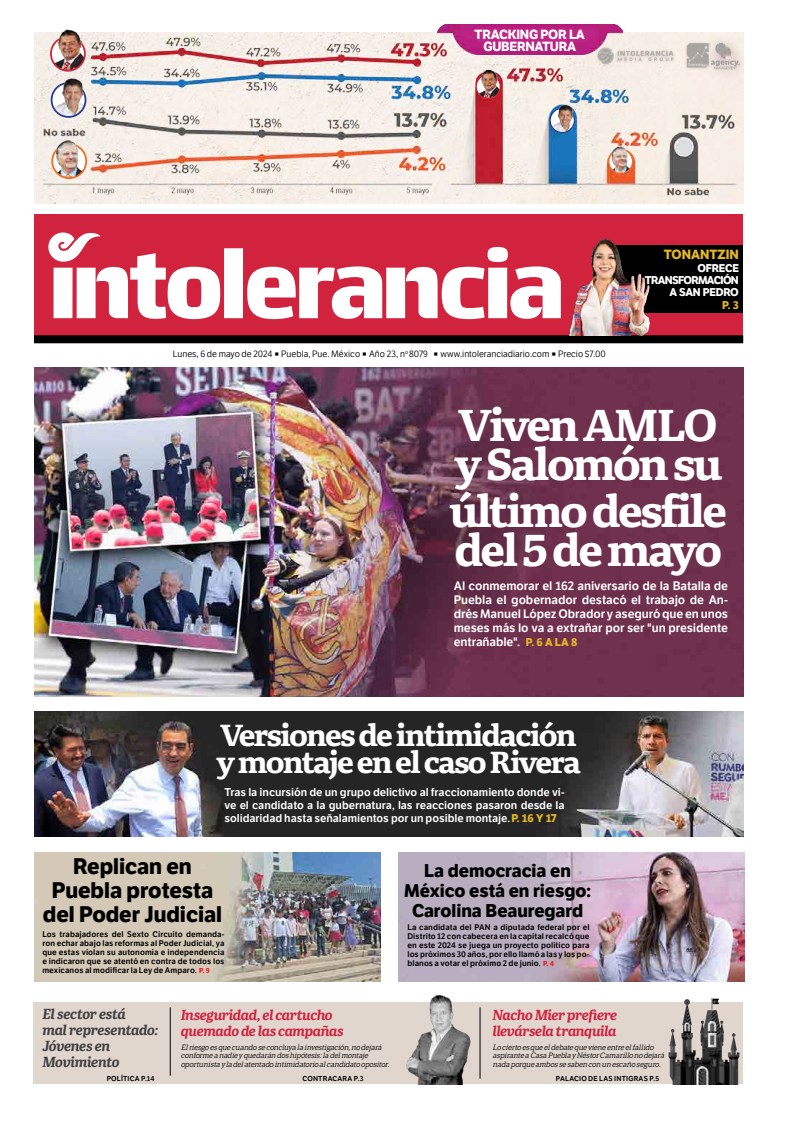
<style>
.page{position:relative;width:792px;height:1134px;background:#fff}
.page>*{position:absolute;margin:0;border:0;box-sizing:border-box;transform-origin:0 0}
.CABEZA_segunda{font:700 44px/39px "Portada Text";letter-spacing:-.06em;color:#fff}
.CABEZA_segunda-2{font:700 30px "Portada Text";letter-spacing:-.06em;color:#fff}
.CABEZA_segunda-3{font:700 22px/24px "LFT Etica";color:#000;text-align:center}
.CABEZA_segunda-4{font:700 18px "LFT Etica";color:#000}
.TITULO_MENOR_3{font:italic 700 14px "Portada";letter-spacing:-.04em;color:#d1223e}
.TITULO_MENOR_3-2{font:italic 700 14px "Portada";letter-spacing:-.025em;color:#414042}
.CABEZA_segunda-5{font:700 13px "LFT Etica";letter-spacing:-.02em;color:#fff}
.CABEZA_segunda-6{font:700 13px "LFT Etica";color:#e3b823}
.Sumario{font:600 12px/14px "LFT Etica";letter-spacing:-.01em;color:#fff;text-align:justify}
.CABEZA_segunda-7{font:700 12px "LFT Etica";color:#e3b823}
.Sumario-2{font:600 11px/13px "LFT Etica";letter-spacing:-.005em;color:#fff;text-align:justify}
.CABEZA_segunda-8{font:700 11px "LFT Etica";letter-spacing:-.06em;color:#fff}
.CABEZA_segunda-9{font:700 11px "LFT Etica";color:#e3b823}
.CABEZA_segunda-10{font:700 11px "LFT Etica";letter-spacing:-.02em;color:#fff}
.t1{font:9px "LFT Etica";letter-spacing:.005em;color:#000}
.Sumario-3{font:600 8px/9px "LFT Etica";letter-spacing:.01em;color:#000;text-align:justify}
.Cita{font:italic 7.5px/8.5px "LFT Etica Sheriff";color:#000}
.INDEX__pagina{font:600 7px "LFT Etica";letter-spacing:.03em;color:#000}
.CABEZA_segunda-11{font:700 7px "LFT Etica";color:#ed1c24}
.s1{font-weight:700;color:#e3b823}
</style>
<div class="page">
<div style="left:33px;top:1002px;width:710px;height:82px;background:#e0d6ce"></div>
<div style="left:35px;top:214px;width:708px;height:124px;background:#d1223e"></div>
<div style="left:224px;top:248px;width:19px;height:70px;background:#fff"></div>
<svg style="left:247px;top:247px;width:313px;height:72px"></svg>
<svg style="left:48px;top:232px;width:172px;height:87px"></svg>
<div style="left:609px;top:246px;width:134px;height:67px;background:#000"></div>
<div style="left:34px;top:335px;width:709px;height:8px;background:#000"></div>
<hr style="left:170px;top:1007px;width:1px;height:68px;background:#000">
<hr style="left:480px;top:1007px;width:1px;height:71px;background:#000">
<img style="left:668px;top:998px;width:72px;height:86px">
<img style="left:406px;top:995px;width:65px;height:89px">
<img style="left:35px;top:33px;width:709px;height:170px">
<img style="left:51px;top:37px;width:34px;height:34px;border-radius:17px">
<div style="left:50px;top:36px;width:36px;height:36px;border:2px solid #cf233d;border-radius:50%"></div>
<img style="left:46px;top:29px;width:45px;height:21px">
<img style="left:476px;top:75px;width:24px;height:24px;border-radius:12px">
<div style="left:476px;top:74px;width:25px;height:25px;border:1px solid #cf233d;border-radius:50%"></div>
<img style="left:473px;top:67px;width:32px;height:17px">
<img style="left:52px;top:96px;width:33px;height:21px">
<div style="left:51px;top:82px;width:35px;height:36px;border:2px solid #25408f;border-radius:50%"></div>
<img style="left:51px;top:77px;width:34px;height:19px">
<img style="left:550px;top:117px;width:24px;height:16px">
<div style="left:549px;top:108px;width:26px;height:25px;border:1px solid #25408f;border-radius:50%"></div>
<img style="left:549px;top:104px;width:25px;height:13px">
<img style="left:52px;top:144px;width:34px;height:34px;border-radius:17px">
<div style="left:51px;top:143px;width:36px;height:36px;border:2px solid #f36e21;border-radius:50%"></div>
<img style="left:43px;top:138px;width:51px;height:15px">
<img style="left:609px;top:150px;width:24px;height:23px;border-radius:12px">
<div style="left:608px;top:149px;width:25px;height:25px;border:1px solid #f36e21;border-radius:50%"></div>
<img style="left:602px;top:145px;width:36px;height:11px">
<img style="left:592px;top:35px;width:107px;height:38px">
<div style="left:699px;top:31px;width:53px;height:51px;background:#000;opacity:.47"></div>
<img style="left:710px;top:42px;width:31px;height:29px">
<img style="left:438px;top:25px;width:184px;height:29px">
<img style="left:560px;top:239px;width:99px;height:96px">
<img style="left:35px;top:367px;width:708px;height:329px">
<img style="left:35px;top:711px;width:708px;height:125px">
<img style="left:35px;top:853px;width:346px;height:128px">
<img style="left:398px;top:853px;width:346px;height:128px">
<p class="CABEZA_segunda-5" style="left:475px;top:26px;width:112px">TRACKING POR LA</p>
<p class="CABEZA_segunda-5" style="left:484px;top:38px;width:94px">GUBERNATURA</p>
<p class="t1" style="left:173px;top:348px;width:257px">Lunes, 6 de mayo de 2024 Puebla, Pue. México Año 23, n<sup>o</sup> 8079</p>
<p class="t1" style="left:440px;top:348px;width:167px">www.intoleranciadiario.com Precio $7.00</p>
<p class="CABEZA_segunda-6" style="left:664px;top:247px;width:76px">TONANTZIN</p>
<p class="CABEZA_segunda-8" style="left:697px;top:261px;width:43px">OFRECE</p>
<p class="CABEZA_segunda-8" style="left:645px;top:273px;width:95px">TRANSFORMACIÓN</p>
<p class="CABEZA_segunda-10" style="left:670px;top:285px;width:71px">A SAN PEDRO</p>
<p class="CABEZA_segunda-9" style="left:722px;top:299px;width:18px">P. 3</p>
<p class="CABEZA_segunda-7" style="left:722px;top:299px;width:18px">P. 8</p>
<p class="CABEZA_segunda" style="left:454px;top:405px;width:270px">Viven AMLO y Salomón su</p>
<p class="CABEZA_segunda" style="left:449px;top:491px;width:279px">último desfile</p>
<p class="CABEZA_segunda" style="left:454px;top:530px;width:269px">del 5 de mayo</p>
<p class="Sumario" style="left:454px;top:579px;width:276px">Al conmemorar el 162 aniversario de la Batalla de Puebla el gobernador destacó el trabajo de An&shy;drés Manuel López Obrador y aseguró que en unos meses más lo va a extrañar por ser "un presidente entrañable".</p>
<p class="CABEZA_segunda-9" style="left:526px;top:635px;width:53px">P. 6 A LA 8</p>
<p class="CABEZA_segunda-2" style="left:220px;top:713px;width:358px">Versiones de intimidación</p>
<p class="CABEZA_segunda-2" style="left:216px;top:740px;width:366px">y montaje en el caso Rivera</p>
<p class="Sumario-2" style="left:225px;top:785px;width:342px">Tras la incursión de un grupo delictivo al fraccionamiento donde vi&shy;ve el candidato a la gubernatura, las reacciones pasaron desde la solidaridad hasta señalamientos por un posible montaje.<span class="s1">P. 16 Y 17</span></p>
<p class="CABEZA_segunda-3" style="left:43px;top:854px;width:181px">Replican en<br>Puebla protesta del Poder Judicial</p>
<p class="CABEZA_segunda-4" style="left:424px;top:859px;width:148px">La democracia en</p>
<p class="CABEZA_segunda-4" style="left:404px;top:879px;width:189px">México está en riesgo:</p>
<p class="CABEZA_segunda-4" style="left:412px;top:899px;width:173px">Carolina Beauregard</p>
<p class="Sumario-3" style="left:42px;top:930px;width:184px">Los trabajadores del Sexto Circuito demanda&shy;ron echar abajo las reformas al Poder Judicial, ya que estas violan su autonomía e independencia e indicaron que se atentó en contra de todos los mexicanos al modificar la Ley de Amparo.</p>
<p class="Sumario-3" style="left:407px;top:923px;width:184px">La candidata del PAN a diputada federal por el Distrito 12 con cabecera en la capital recalcó que en este 2024 se juega un proyecto político para los próximos 30 años, por ello llamó a las y los po&shy;blanos a votar el próximo 2 de junio.</p>
<p class="CABEZA_segunda-11" style="left:543px;top:960px;width:12px">P. 4</p>
<p class="CABEZA_segunda-11" style="left:199px;top:967px;width:12px">P. 9</p>
<p class="TITULO_MENOR_3-2" style="left:42px;top:1004px;width:85px">El sector está</p>
<p class="TITULO_MENOR_3-2" style="left:42px;top:1020px;width:117px">mal representado:</p>
<p class="TITULO_MENOR_3-2" style="left:42px;top:1036px;width:69px">Jóvenes en</p>
<p class="TITULO_MENOR_3-2" style="left:42px;top:1052px;width:79px">Movimiento</p>
<p class="TITULO_MENOR_3" style="left:181px;top:1004px;width:154px">Inseguridad, el cartucho</p>
<p class="TITULO_MENOR_3" style="left:181px;top:1020px;width:165px">quemado de las campañas</p>
<p class="Cita" style="left:181px;top:1043px;width:212px">Elriesgoesquecuandoseconcluyalainvestigación,nodejará conformeanadieyquedarán doshipótesis:ladelmontaje oportunistayladelatentadointimidatorioalcandidatoopositor.</p>
<p class="TITULO_MENOR_3" style="left:493px;top:1004px;width:126px">Nacho Mier prefiere</p>
<p class="TITULO_MENOR_3" style="left:493px;top:1020px;width:126px">llevársela tranquila</p>
<p class="Cita" style="left:493px;top:1043px;width:175px">Lociertoesqueeldebatequevieneentreelfallido aspiranteaCasaPueblayNéstorCamarillonodejará nadaporqueambossesaben con un escañoseguro.</p>
<p class="INDEX__pagina" style="left:107px;top:1074px;width:49px">POLÍTICA P.14</p>
<p class="INDEX__pagina" style="left:302px;top:1074px;width:63px">CONTRACARA P.3</p>
<p class="INDEX__pagina" style="left:556px;top:1074px;width:105px">PALACIO DE LAS INTIGRAS P.5</p>
</div>
